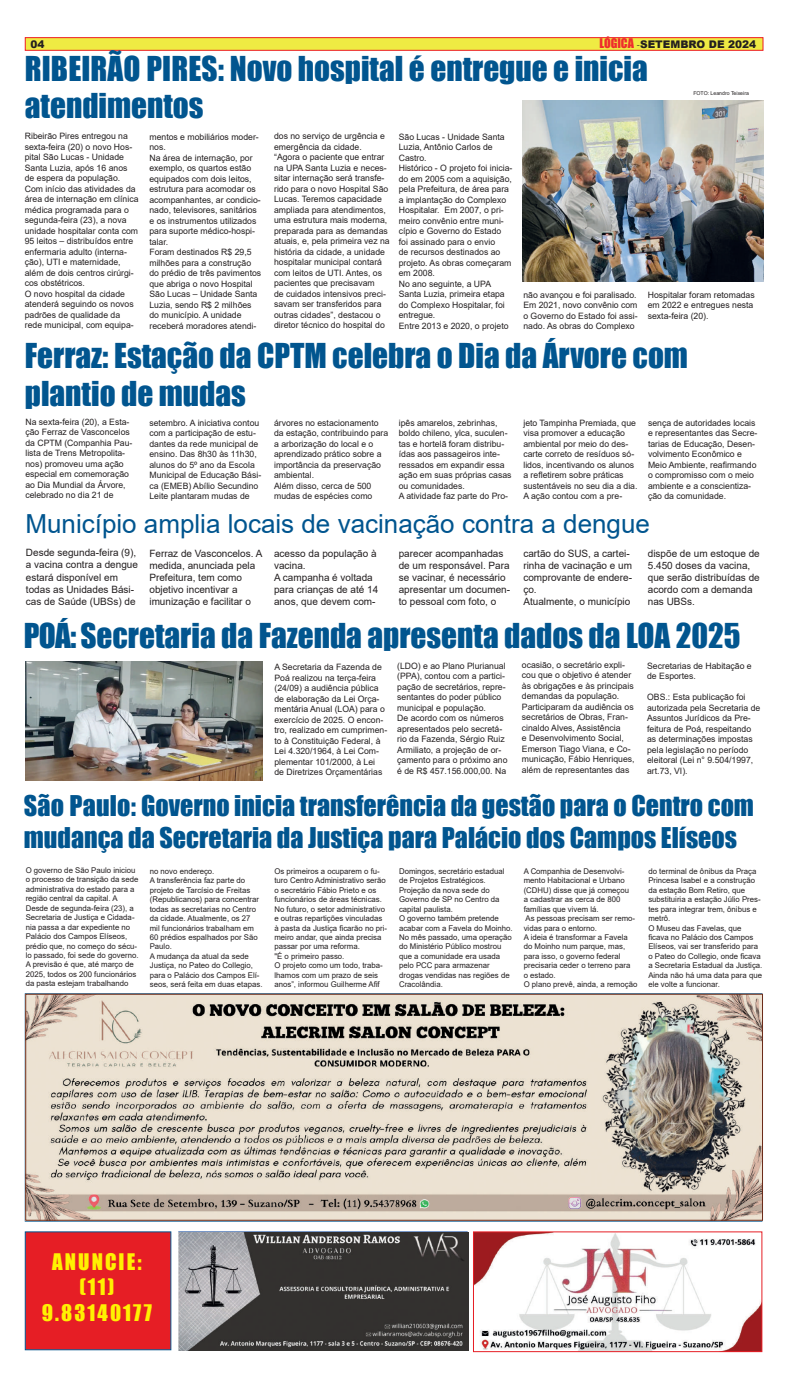
<style>
.page{position:relative;width:792px;height:1389px;background:#fff}
.page>*{position:absolute;margin:0;border:0;box-sizing:border-box;transform-origin:0 0}
.t1{font:31.5px/37.8px "Impact";color:#01558f}
.t2{font:26.25px/31.5px "Impact";color:#01558f}
.t3{font:26.25px "Arial";color:#01558f}
.t4{font:21px/25.2px "Impact";letter-spacing:.1em;color:#fff101;text-align:center}
.t5{font:900 10.5px "Arial";color:#231f20}
.t6{font:10.06px/12.1px "Arial";color:#231f20}
.t7{font:8.75px/10.5px "Arial";color:#231f20}
.t8{font:7.88px/9.5px "Arial";color:#231f20}
.t9{font:5.25px "Arial";color:#231f20}
.s1{font-family:"Impact";font-weight:400;font-size:12.25px;color:#ee2d2d}
.s2{font-family:"Minion Pro";font-weight:400}
</style>
<div class="page">
<div style="left:25px;top:37px;width:738px;height:14px;background:#efeb43;border:1px solid #ee1d23"></div>
<img style="left:475px;top:1233px;width:285px;height:117px">
<div style="left:473px;top:1231px;width:289px;height:121px;border:1px solid #e61e25"></div>
<img style="left:178px;top:1232px;width:290px;height:119px">
<img style="left:522px;top:101px;width:241px;height:181px">
<img style="left:25px;top:662px;width:237px;height:118px">
<img style="left:27px;top:996px;width:733px;height:223px">
<div style="left:25px;top:994px;width:737px;height:227px;border:1px solid #6c2b18"></div>
<div style="left:25px;top:1231px;width:146px;height:119px;background:#e61e25"></div>
<p class="t5" style="left:31px;top:36px;width:16px">04</p>
<p class="t5" style="left:599px;top:37px;width:158px"><span class="s1">LÓGICA</span> <span class="s2">-</span>SETEMBRO DE 2024</p>
<h1 class="t1" style="left:25px;top:49px;width:624px">RIBEIRÃO PIRES: Novo hospital é entregue e inicia atendimentos</h1>
<p class="t9" style="left:693px;top:90px;width:57px">FOTO: Leandro Teixeira</p>
<p class="t7" style="left:25px;top:131px;width:115px">Ribeirão Pires entregou na sexta-feira (20) o novo Hos&shy;pital São Lucas - Unidade<br>Santa Luzia, após 16 anos de espera da população.<br>Com início das atividades da área de internação em clínica médica programada para o segunda-feira (23), a nova unidade hospitalar conta com<br>95 leitos – distribuídos entre enfermaria adulto (interna&shy;ção), UTI e maternidade, além de dois centros cirúrgi&shy;cos obstétricos.<br>O novo hospital da cidade atenderá seguindo os novos padrões de qualidade da rede municipal, com equipa-</p>
<p class="t7" style="left:149px;top:131px;width:113px">mentos e mobiliários moder&shy;nos.<br>Na área de internação, por exemplo, os quartos estão equipados com dois leitos, estrutura para acomodar os acompanhantes, ar condicio&shy;nado, televisores, sanitários e os instrumentos utilizados para suporte médico-hospi&shy;talar.<br>Foram destinados R$ 29,5 milhões para a construção do prédio de três pavimentos que abriga o novo Hospital<br>São Lucas – Unidade Santa<br>Luzia, sendo R$ 2 milhões do município. A unidade receberá moradores atendi-</p>
<p class="t7" style="left:274px;top:131px;width:117px">dos no serviço de urgência e emergência da cidade. “Agora o paciente que entrar na UPA Santa Luzia e neces&shy;sitar internação será transfe&shy;rido para o novo Hospital São<br>Lucas. Teremos capacidade ampliada para atendimentos, uma estrutura mais moderna, preparada para as demandas atuais, e, pela primeira vez na história da cidade, a unidade hospitalar municipal contará com leitos de UTI. Antes, os pacientes que precisavam<br>de cuidados intensivos preci&shy;savam ser transferidos para outras cidades”, destacou o diretor técnico do hospital do</p>
<p class="t7" style="left:398px;top:131px;width:115px">São Lucas - Unidade Santa<br>Luzia, Antônio Carlos de<br>Castro.<br>Histórico - O projeto foi inicia&shy;do em 2005 com a aquisição, pela Prefeitura, de área para a implantação do Complexo<br>Hospitalar. Em 2007, o pri&shy;meiro convênio entre muni&shy;cípio e Governo do Estado foi assinado para o envio<br>de recursos destinados ao projeto. As obras começaram em 2008.<br>No ano seguinte, a UPA<br>Santa Luzia, primeira etapa do Complexo Hospitalar, foi entregue.<br>Entre 2013 e 2020, o projeto</p>
<p class="t7" style="left:523px;top:289px;width:116px;text-align:justify">não avançou e foi paralisado.<br>Em 2021, novo convênio com o Governo do Estado foi assi&shy;nado. As obras do Complexo</p>
<p class="t7" style="left:647px;top:289px;width:108px">Hospitalar foram retomadas em 2022 e entregues nesta sexta-feira (20).</p>
<h1 class="t1" style="left:25px;top:336px;width:664px">Ferraz: Estação da CPTM celebra o Dia da Árvore com plantio de mudas</h1>
<p class="t7" style="left:25px;top:416px;width:108px">Na sexta-feira (20), a Esta&shy;ção Ferraz de Vasconcelos da CPTM (Companhia Pau&shy;lista de Trens Metropolita&shy;nos) promoveu uma ação especial em comemoração ao Dia Mundial da Árvore, celebrado no dia 21 de</p>
<p class="t7" style="left:149px;top:417px;width:113px">setembro. A iniciativa contou com a participação de estu&shy;dantes da rede municipal de ensino. Das 8h30 às 11h30, alunos do 5º ano da Escola<br>Municipal de Educação Bási&shy;ca (EMEB) Abílio Secundino<br>Leite plantaram mudas de</p>
<p class="t7" style="left:274px;top:417px;width:116px">árvores no estacionamento da estação, contribuindo para a arborização do local e o aprendizado prático sobre a importância da preservação ambiental.<br>Além disso, cerca de 500 mudas de espécies como</p>
<p class="t7" style="left:398px;top:417px;width:114px">ipês amarelos, zebrinhas, boldo chileno, ylca, suculen&shy;tas e hortelã foram distribu&shy;ídas aos passageiros inte&shy;ressados em expandir essa ação em suas próprias casas ou comunidades.<br>A atividade faz parte do Pro-</p>
<p class="t7" style="left:523px;top:417px;width:116px">jeto Tampinha Premiada, que visa promover a educação ambiental por meio do des&shy;carte correto de resíduos só&shy;lidos, incentivando os alunos a refletirem sobre práticas sustentáveis no seu dia a dia.<br>A ação contou com a pre-</p>
<p class="t7" style="left:647px;top:417px;width:111px">sença de autoridades locais e representantes das Secre&shy;tarias de Educação, Desen&shy;volvimento Econômico e<br>Meio Ambiente, reafirmando o compromisso com o meio ambiente e a conscientiza&shy;ção da comunidade.</p>
<h2 class="t3" style="left:25px;top:505px;width:625px">Município amplia locais de vacinação contra a dengue</h2>
<p class="t6" style="left:149px;top:547px;width:114px">Ferraz de Vasconcelos. A medida, anunciada pela<br>Prefeitura, tem como objetivo incentivar a imunização e facilitar o</p>
<p class="t6" style="left:274px;top:547px;width:106px">acesso da população à vacina.<br>A campanha é voltada para crianças de até 14 anos, que devem com-</p>
<p class="t6" style="left:398px;top:547px;width:113px">parecer acompanhadas de um responsável. Para se vacinar, é necessário apresentar um documen&shy;to pessoal com foto, o</p>
<p class="t6" style="left:523px;top:547px;width:110px">cartão do SUS, a cartei&shy;rinha de vacinação e um comprovante de endere&shy;ço.<br>Atualmente, o município</p>
<p class="t6" style="left:647px;top:547px;width:113px">dispõe de um estoque de<br>5.450 doses da vacina, que serão distribuídas de acordo com a demanda nas UBSs.</p>
<p class="t6" style="left:26px;top:547px;width:113px">Desde segunda-feira (9), a vacina contra a dengue estará disponível em todas as Unidades Bási&shy;cas de Saúde (UBSs) de</p>
<h1 class="t1" style="left:24px;top:616px;width:718px">POÁ: Secretaria da Fazenda apresenta dados da LOA 2025</h1>
<p class="t7" style="left:274px;top:662px;width:114px">A Secretaria da Fazenda de<br>Poá realizou na terça-feira (24/09) a audiência pública de elaboração da Lei Orça&shy;mentária Anual (LOA) para o exercício de 2025. O encon&shy;tro, realizado em cumprimen&shy;to à Constituição Federal, à<br>Lei 4.320/1964, à Lei Com&shy;plementar 101/2000, à Lei<br>de Diretrizes Orçamentárias</p>
<p class="t7" style="left:397px;top:660px;width:112px">(LDO) e ao Plano Plurianual (PPA), contou com a partici&shy;pação de secretários, repre&shy;sentantes do poder público municipal e população.<br>De acordo com os números apresentados pelo secretá&shy;rio da Fazenda, Sérgio Ruiz<br>Armiliato, a projeção de or&shy;çamento para o próximo ano é de R$ 457.156.000,00. Na</p>
<p class="t7" style="left:521px;top:659px;width:114px">ocasião, o secretário expli&shy;cou que o objetivo é atender às obrigações e às principais demandas da população.<br>Participaram da audiência os secretários de Obras, Fran&shy;cinaldo Alves, Assistência<br>e Desenvolvimento Social,<br>Emerson Tiago Viana, e Co&shy;municação, Fábio Henriques, além de representantes das</p>
<p class="t7" style="left:647px;top:660px;width:106px">Secretarias de Habitação e de Esportes.</p>
<p class="t7" style="left:647px;top:692px;width:115px">OBS.: Esta publicação foi autorizada pela Secretaria de<br>Assuntos Jurídicos da Pre&shy;feitura de Poá, respeitando as determinações impostas pela legislação no período eleitoral (Lei n° 9.504/1997, art.73, VI).</p>
<h2 class="t2" style="left:24px;top:790px;width:731px">São Paulo: Governo inicia transferência da gestão para o Centro com mudança da Secretaria da Justiça para Palácio dos Campos Elíseos</h2>
<p class="t8" style="left:26px;top:865px;width:114px">O governo de São Paulo iniciou o processo de transição da sede administrativa do estado para a região central da capital. A<br>Desde de segunda-feira (23), a<br>Secretaria de Justiça e Cidada&shy;nia passa a dar expediente no<br>Palácio dos Campos Elíseos, prédio que, no começo do sécu&shy;lo passado, foi sede do governo.<br>A previsão é que, até março de<br>2025, todos os 200 funcionários da pasta estejam trabalhando</p>
<p class="t8" style="left:150px;top:866px;width:114px">no novo endereço.<br>A transferência faz parte do projeto de Tarcísio de Freitas (Republicanos) para concentrar todas as secretarias no Centro da cidade. Atualmente, os 27<br>mil funcionários trabalham em<br>60 prédios espalhados por São<br>Paulo.<br>A mudança da atual da sede<br>Justiça, no Pateo do Collegio, para o Palácio dos Campos Elí&shy;seos, será feita em duas etapas.</p>
<p class="t8" style="left:274px;top:866px;width:114px">Os primeiros a ocuparem o fu&shy;turo Centro Administrativo serão o secretário Fábio Prieto e os funcionários de áreas técnicas.<br>No futuro, o setor administrativo e outras repartições vinculadas à pasta da Justiça ficarão no pri&shy;meiro andar, que ainda precisa passar por uma reforma.<br>"É o primeiro passo.<br>O projeto como um todo, traba&shy;lhamos com um prazo de seis anos”, informou Guilherme Afif</p>
<p class="t8" style="left:399px;top:866px;width:115px">Domingos, secretário estadual de Projetos Estratégicos.<br>Projeção da nova sede do<br>Governo de SP no Centro da capital paulista.<br>O governo também pretende acabar com a Favela do Moinho.<br>No mês passado, uma operação do Ministério Público mostrou que a comunidade era usada pelo PCC para armazenar drogas vendidas nas regiões de<br>Cracolândia.</p>
<p class="t8" style="left:523px;top:866px;width:115px">A Companhia de Desenvolvi&shy;mento Habitacional e Urbano (CDHU) disse que já começou<br>a cadastrar as cerca de 800 famílias que vivem lá.<br>As pessoas precisam ser remo&shy;vidas para o entorno.<br>A ideia é transformar a Favela do Moinho num parque, mas, para isso, o governo federal precisaria ceder o terreno para<br>o estado.<br>O plano prevê, ainda, a remoção</p>
<p class="t8" style="left:648px;top:866px;width:115px">do terminal de ônibus da Praça<br>Princesa Isabel e a construção da estação Bom Retiro, que substituiria a estação Júlio Pres&shy;tes para integrar trem, ônibus e metrô.<br>O Museu das Favelas, que ficava no Palácio dos Campos<br>Elíseos, vai ser transferido para o Pateo do Collegio, onde ficava a Secretaria Estadual da Justiça.<br>Ainda não há uma data para que ele volte a funcionar.</p>
<h3 class="t4" style="left:42px;top:1249px;width:111px">ANUNCIE: (11)<br>9.83140177</h3>
</div>
